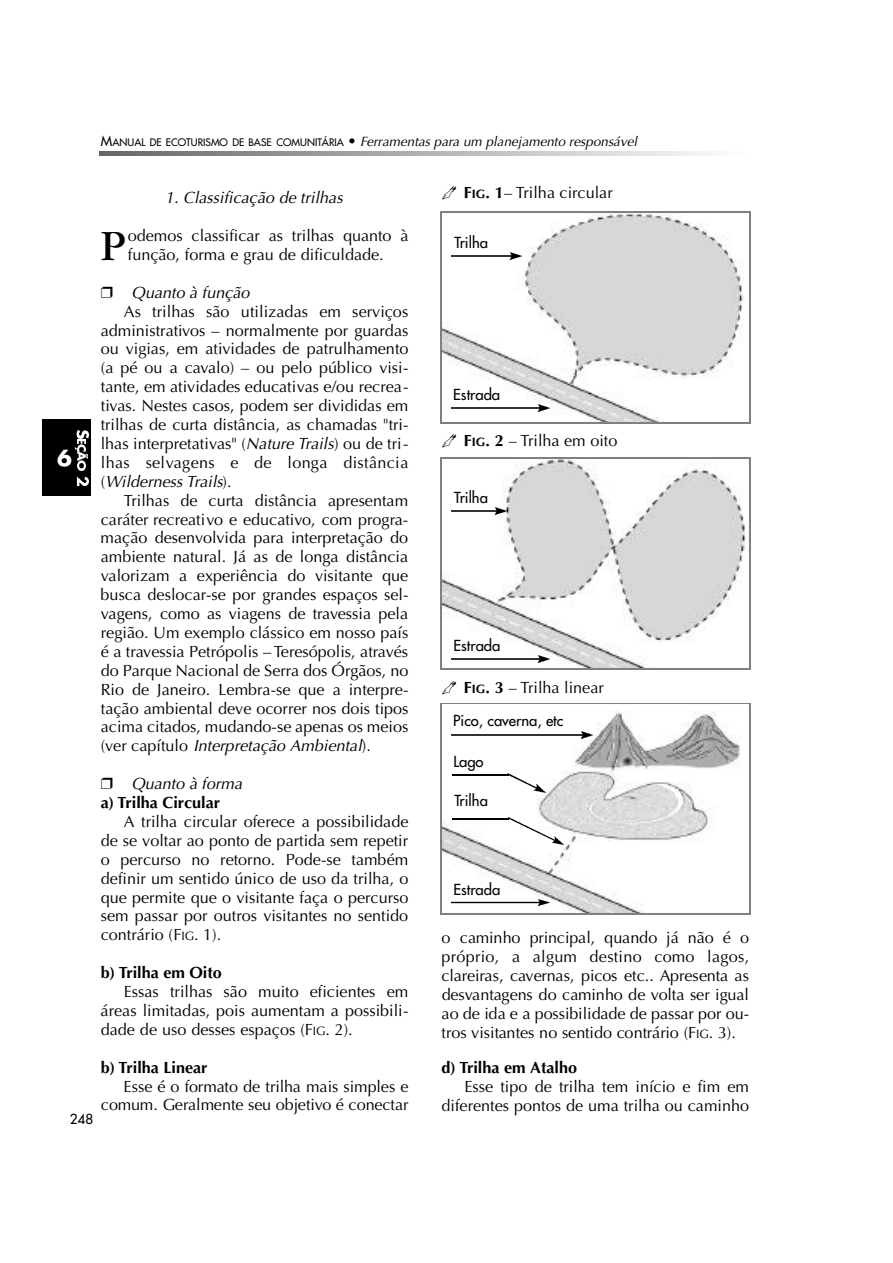
<style>
.page{position:relative;width:893px;height:1263px;background:#fff}
.page>*{position:absolute;margin:0;border:0;box-sizing:border-box;transform-origin:0 0}
.t1{font:45px "Garamond";color:#000}
.t2{font:700 21.6px "Futura";color:#fff}
.t3{font:16.2px/18.9px "Optima";color:#000;text-align:justify}
.t4{font:italic 16.2px "Optima";color:#000}
.t5{font:700 16.2px/18.9px "Optima";color:#000}
.t6{font:16.2px "Optima";letter-spacing:.02em;color:#000}
.t7{font:14.85px "Futura";color:#000}
.t8{font:italic 13.5px "Optima";color:#000}
.t9{font:13.5px "Futura";color:#000}
.s1{font-family:"Futura";font-style:normal}
.s2{font-family:"Futura";font-style:normal;font-size:10.2px}
.s3{font-style:italic}
.s4{font-style:normal}
.s5{font-weight:400;font-style:italic}
.s6{font-size:12.15px}
.s7{font-weight:700}
.s8{font-weight:700;font-size:12.15px}
</style>
<div class="page">
<img style="left:100px;top:151px;width:604px;height:5px">
<div style="left:42px;top:419px;width:49px;height:77px;background:#000"></div>
<img style="left:76px;top:430px;width:13px;height:8px">
<svg style="left:74px;top:439px;width:12px;height:13px"></svg>
<img style="left:77px;top:452px;width:10px;height:9px">
<svg style="left:77px;top:461px;width:9px;height:10px"></svg>
<img style="left:77px;top:476px;width:12px;height:10px">
<img style="left:440px;top:212px;width:310px;height:212px">
<img style="left:440px;top:457px;width:310px;height:212px">
<img style="left:440px;top:703px;width:310px;height:211px">
<img style="left:452px;top:253px;width:69px;height:7px">
<img style="left:452px;top:405px;width:97px;height:6px">
<img style="left:452px;top:508px;width:54px;height:6px">
<img style="left:452px;top:656px;width:97px;height:7px">
<hr style="left:452px;top:818px;width:56px;height:1px;background:#000">
<img style="left:452px;top:899px;width:97px;height:7px">
<img style="left:452px;top:731px;width:140px;height:7px">
<img style="left:508px;top:818px;width:56px;height:27px">
<hr style="left:452px;top:774px;width:56px;height:2px;background:#000">
<img style="left:507px;top:774px;width:38px;height:18px">
<p class="t8" style="left:101px;top:136px;width:538px"><span class="s1">M</span><span class="s2">ANUAL DE ECOTURISMO DE BASE COMUNITÁRIA</span> <span class="s1">•</span> Ferramentas para um planejamento responsável</p>
<p class="t4" style="left:165px;top:191px;width:179px">1. Classificação de trilhas</p>
<h2 class="t2" style="left:57px;top:448px;width:16px">6</h2>
<p class="t9" style="left:70px;top:1112px;width:25px">248</p>
<h1 class="t1" style="left:101px;top:230px;width:26px">P</h1>
<p class="t3" style="left:128px;top:228px;width:282px">odemos classificar as trilhas quanto à função, forma e grau de dificuldade.</p>
<p class="t4" style="left:101px;top:286px;width:150px">❒ Quanto à função</p>
<p class="t3" style="left:124px;top:303px;width:286px">As trilhas são utilizadas em serviços</p>
<p class="t3" style="left:101px;top:322px;width:309px">administrativos – normalmente por guardas</p>
<p class="t3" style="left:101px;top:341px;width:309px">ou vigias, em atividades de patrulhamento</p>
<p class="t3" style="left:101px;top:360px;width:309px">(a pé ou a cavalo) – ou pelo público visi-</p>
<p class="t3" style="left:101px;top:379px;width:309px">tante, em atividades educativas e/ou recrea-</p>
<p class="t3" style="left:101px;top:398px;width:309px">tivas. Nestes casos, podem ser divididas em</p>
<p class="t3" style="left:101px;top:417px;width:309px">trilhas de curta distância, as chamadas "tri-</p>
<p class="t3" style="left:101px;top:436px;width:309px">lhas interpretativas" (<span class="s3">Nature Trails</span>) ou de tri-</p>
<p class="t6" style="left:101px;top:456px;width:309px">lhas selvagens e de longa distância</p>
<p class="t4" style="left:101px;top:475px;width:132px"><span class="s4">(</span>Wilderness Trails<span class="s4">).</span></p>
<p class="t3" style="left:124px;top:492px;width:286px">Trilhas de curta distância apresentam</p>
<p class="t3" style="left:101px;top:511px;width:309px">caráter recreativo e educativo, com progra-</p>
<p class="t3" style="left:101px;top:530px;width:309px">mação desenvolvida para interpretação do</p>
<p class="t3" style="left:101px;top:549px;width:309px">ambiente natural. Já as de longa distância</p>
<p class="t3" style="left:101px;top:568px;width:309px">valorizam a experiência do visitante que</p>
<p class="t3" style="left:101px;top:587px;width:309px">busca deslocar-se por grandes espaços sel-</p>
<p class="t3" style="left:101px;top:606px;width:309px">vagens, como as viagens de travessia pela</p>
<p class="t3" style="left:101px;top:625px;width:309px">região. Um exemplo clássico em nosso país</p>
<p class="t3" style="left:101px;top:643px;width:309px">é a travessia Petrópolis – Teresópolis, através</p>
<p class="t3" style="left:101px;top:662px;width:309px">do Parque Nacional de Serra dos Órgãos, no</p>
<p class="t3" style="left:101px;top:681px;width:309px">Rio de Janeiro. Lembra-se que a interpre-</p>
<p class="t3" style="left:101px;top:700px;width:309px">tação ambiental deve ocorrer nos dois tipos</p>
<p class="t3" style="left:101px;top:719px;width:309px">acima citados, mudando-se apenas os meios</p>
<p class="t4" style="left:101px;top:739px;width:272px"><span class="s4">(ver capítulo</span> Interpretação Ambiental<span class="s4">).</span></p>
<p class="t5" style="left:101px;top:776px;width:143px">❒ <span class="s5">Quanto à forma </span>a) Trilha Circular</p>
<p class="t3" style="left:101px;top:814px;width:309px;text-indent:23px">A trilha circular oferece a possibilidade de se voltar ao ponto de partida sem repetir o percurso no retorno. Pode-se também definir um sentido único de uso da trilha, o que permite que o visitante faça o percurso sem passar por outros visitantes no sentido contrário (F<span class="s6">IG</span>. 1).</p>
<p class="t5" style="left:101px;top:965px;width:123px">b) Trilha em Oito</p>
<p class="t3" style="left:101px;top:984px;width:309px;text-indent:23px">Essas trilhas são muito eficientes em áreas limitadas, pois aumentam a possibili&shy;dade de uso desses espaços (F<span class="s6">IG</span>. 2).</p>
<p class="t5" style="left:101px;top:1059px;width:108px">b) Trilha Linear</p>
<p class="t3" style="left:101px;top:1078px;width:309px;text-align:right">Esse é o formato de trilha mais simples e comum. Geralmente seu objetivo é conectar</p>
<p class="t3" style="left:441px;top:185px;width:173px">✑ <span class="s7">F</span><span class="s8">IG</span><span class="s7">. 1</span>– Trilha circular</p>
<p class="t7" style="left:454px;top:235px;width:35px">Trilha</p>
<p class="t7" style="left:453px;top:387px;width:48px">Estrada</p>
<p class="t3" style="left:441px;top:432px;width:177px">✑ <span class="s7">F</span><span class="s8">IG</span><span class="s7">. 2</span> – Trilha em oito</p>
<p class="t7" style="left:454px;top:490px;width:35px">Trilha</p>
<p class="t7" style="left:453px;top:639px;width:48px">Estrada</p>
<p class="t3" style="left:441px;top:680px;width:164px">✑ <span class="s7">F</span><span class="s8">IG</span><span class="s7">. 3</span> – Trilha linear</p>
<p class="t7" style="left:453px;top:713px;width:112px">Pico, caverna, etc</p>
<p class="t7" style="left:453px;top:754px;width:32px">Lago</p>
<p class="t7" style="left:454px;top:793px;width:35px">Trilha</p>
<p class="t7" style="left:453px;top:882px;width:48px">Estrada</p>
<p class="t3" style="left:441px;top:930px;width:309px">o caminho principal, quando já não é o próprio, a algum destino como lagos, c l a r e i ras, cavernas, picos etc.. Apresenta as d e s vantagens do caminho de volta ser igual ao de ida e a possibilidade de passar por ou&shy;tros visitantes no sentido contrário (F<span class="s6">I G</span>. 3).</p>
<p class="t5" style="left:441px;top:1060px;width:137px">d) Trilha em Atalho</p>
<p class="t3" style="left:441px;top:1079px;width:309px;text-align:right">Esse tipo de trilha tem início e fim em diferentes pontos de uma trilha ou caminho</p>
</div>
